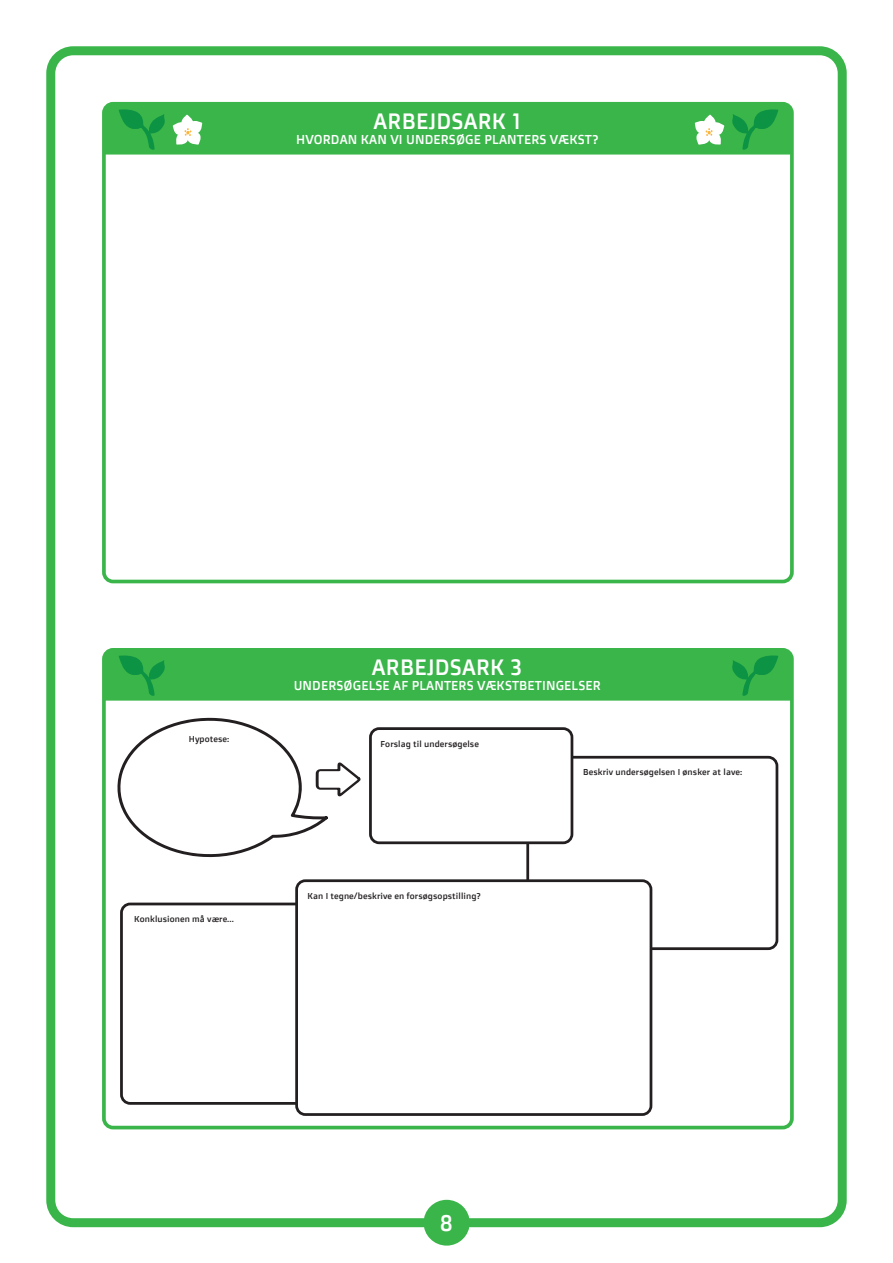
<style>
.page{position:relative;width:893px;height:1263px;background:#fff}
.page>*{position:absolute;margin:0;border:0;box-sizing:border-box;transform-origin:0 0}
.Nummerering{font:22.5px "Doppio One";color:#fff}
.t1{font:22.05px "Doppio One";letter-spacing:.01em;color:#fff}
.t2{font:12.9px "Doppio One";letter-spacing:.01em;color:#fff}
.t3{font:8.55px "Doppio One";letter-spacing:.01em;color:#231f20}
</style>
<div class="page">
<div style="left:46px;top:46px;width:801px;height:1181px;border:9px solid #3ab54a;border-radius:22px"></div>
<div style="left:424px;top:1200px;width:46px;height:45px;background:#3ab54a;border-radius:50%"></div>
<div style="left:102px;top:102px;width:692px;height:481px;border:4px solid #3ab54a;border-radius:9px"></div>
<svg style="left:103px;top:102px;width:689px;height:53px;background:#40b651"></svg>
<div style="left:102px;top:648px;width:692px;height:481px;border:4px solid #3ab54a;border-radius:9px"></div>
<div style="left:526px;top:756px;width:252px;height:194px;border:3px solid #231f20;border-radius:9px"></div>
<div style="left:370px;top:729px;width:202px;height:114px;background:#fff;border-radius:9px"></div>
<div style="left:369px;top:727px;width:204px;height:117px;border:3px solid #231f20;border-radius:9px"></div>
<div style="left:120px;top:902px;width:370px;height:203px;border:3px solid #231f20;border-radius:9px"></div>
<div style="left:297px;top:881px;width:354px;height:233px;background:#fff;border-radius:9px"></div>
<div style="left:295px;top:879px;width:357px;height:237px;border:3px solid #231f20;border-radius:9px"></div>
<svg style="left:117px;top:717px;width:244px;height:141px"></svg>
<div style="left:103px;top:648px;width:689px;height:53px;background:#3ab54a"></div>
<p class="t1" style="left:374px;top:107px;width:149px">ARBEJDSARK 1</p>
<p class="t2" style="left:296px;top:131px;width:304px">HVORDAN KAN VI UNDERSØGE PLANTERS VÆKST?</p>
<p class="t3" style="left:189px;top:733px;width:42px">Hypotese:</p>
<p class="t3" style="left:134px;top:913px;width:101px">Konklusionen må være...</p>
<p class="t1" style="left:372px;top:653px;width:152px">ARBEJDSARK 3</p>
<p class="t2" style="left:294px;top:677px;width:309px">UNDERSØGELSE AF PLANTERS VÆKSTBETINGELSER</p>
<p class="t3" style="left:381px;top:738px;width:100px">Forslag til undersøgelse</p>
<p class="t3" style="left:307px;top:891px;width:175px">Kan I tegne/beskrive en forsøgsopstilling?</p>
<p class="t3" style="left:583px;top:766px;width:161px">Beskriv undersøgelsen I ønsker at lave:</p>
<p class="Nummerering" style="left:439px;top:1208px;width:15px">8</p>
</div>
